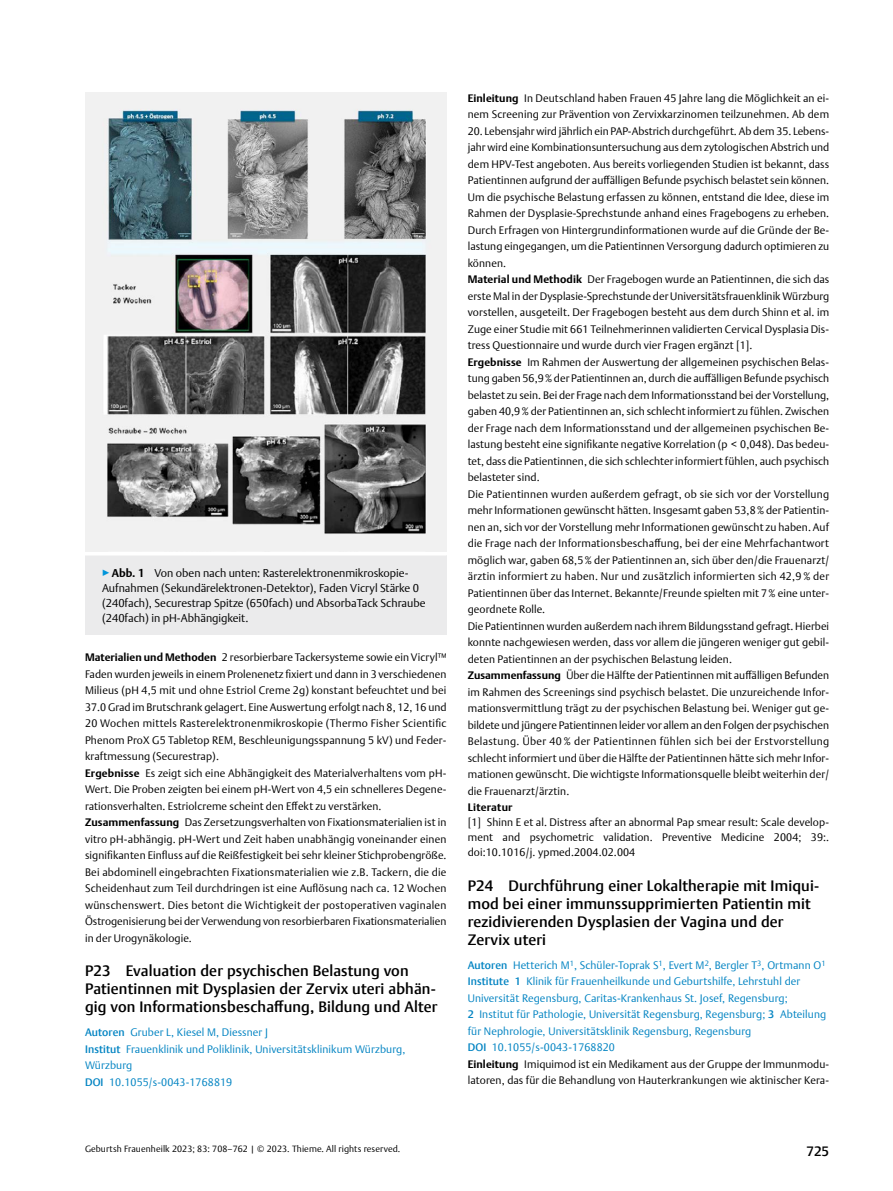
<style>
.page{position:relative;width:893px;height:1191px;background:#fff}
.page>*{position:absolute;margin:0;border:0;box-sizing:border-box;transform-origin:0 0}
.t1{font:500 15px/18px "Thieme Argo 2011";letter-spacing:.01em;color:#000}
.t2{font:500 13.5px "Thieme Argo 2011";color:#000}
.t3{font:300 11.25px/15px "Thieme Argo 2011";color:#000}
.t4{font:300 10.8px/16.5px "Thieme Argo 2011";letter-spacing:.01em;color:#000}
.t5{font:300 10.8px/16.5px "Thieme Argo 2011";letter-spacing:.01em;color:#0083c2}
.t6{font:700 10.8px "Thieme Argo 2011";letter-spacing:.02em;color:#000}
.t7{font:300 9px "Thieme Argo 2011";letter-spacing:.01em;color:#000}
.s1{color:#0095da}
.s2{font-weight:700}
.s3{font-weight:500}
.s4{font-weight:700;color:#000}
.s5{color:#000}
</style>
<div class="page">
<div style="left:85px;top:555px;width:361px;height:79px;background:#ebebec"></div>
<img style="left:85px;top:93px;width:361px;height:458px">
<p class="t3" style="left:102px;top:565px;width:325px"><span class="s1">▶</span><span class="s2">Abb. 1</span> Von oben nach unten: Rasterelektronenmikroskopie-Aufnahmen (Sekundärelektronen-Detektor), Faden Vicryl Stärke 0 (240fach), Securestrap Spitze (650fach) und AbsorbaTack Schraube (240fach) in pH-Abhängigkeit.</p>
<p class="t4" style="left:85px;top:649px;width:363px"><span class="s2">Materialien und Methoden</span> 2 resorbierbare Tackersysteme sowie ein Vicryl™ Faden wurden jeweils in einem Prolenenetz fixiert und dann in 3 verschiedenen Milieus (pH 4,5 mit und ohne Estriol Creme 2g) konstant befeuchtet und bei 37.0 Grad im Brutschrank gelagert. Eine Auswertung erfolgt nach 8, 12, 16 und 20 Wochen mittels Rasterelektronenmikroskopie (Thermo Fisher Scientific Phenom ProX G5 Tabletop REM, Beschleunigungsspannung 5 kV) und Feder&shy;kraftmessung (Securestrap).<br><span class="s2">Ergebnisse</span> Es zeigt sich eine Abhängigkeit des Materialverhaltens vom pH-Wert. Die Proben zeigten bei einem pH-Wert von 4,5 ein schnelleres Degene&shy;rationsverhalten. Estriolcreme scheint den Effekt zu verstärken.<br><span class="s2">Zusammenfassung</span> Das Zersetzungsverhalten von Fixationsmaterialien ist in vitro pH-abhängig. pH-Wert und Zeit haben unabhängig voneinander einen signifikanten Einfluss auf die Reißfestigkeit bei sehr kleiner Stichprobengröße.<br>Bei abdominell eingebrachten Fixationsmaterialien wie z.B. Tackern, die die Scheidenhaut zum Teil durchdringen ist eine Auflösung nach ca. 12 Wochen wünschenswert. Dies betont die Wichtigkeit der postoperativen vaginalen Östrogenisierung bei der Verwendung von resorbierbaren Fixationsmaterialien in der Urogynäkologie.</p>
<h1 class="t1" style="left:85px;top:961px;width:354px">P23 Evaluation der psychischen Belastung von<br>Patientinnen mit Dysplasien der Zervix uteri abhän&shy;gig von Informationsbeschaffung, Bildung und Alter</h1>
<p class="t5" style="left:85px;top:1024px;width:322px"><span class="s3">Autoren</span> Gruber L, Kiesel M, Diessner J<br><span class="s3">Institut</span> Frauenklinik und Poliklinik, Universitätsklinikum Würzburg, Würzburg<br><span class="s3">DOI</span> 10.1055/s-0043-1768819</p>
<p class="t4" style="left:468px;top:89px;width:363px"><span class="s2">Einleitung</span> In Deutschland haben Frauen 45 Jahre lang die Möglichkeit an ei&shy;nem Screening zur Prävention von Zervixkarzinomen teilzunehmen. Ab dem</p>
<p class="t4" style="left:468px;top:122px;width:363px">20. Lebensjahr wird jährlich ein PAP-Abstrich durchgeführt. Ab dem 35. Lebens&shy;jahr wird eine Kombinationsuntersuchung aus dem zytologischen Abstrich und dem HPV-Test angeboten. Aus bereits vorliegenden Studien ist bekannt, dass Patientinnen aufgrund der auffälligen Befunde psychisch belastet sein können.<br>Um die psychische Belastung erfassen zu können, entstand die Idee, diese im Rahmen der Dysplasie-Sprechstunde anhand eines Fragebogens zu erheben.<br>Durch Erfragen von Hintergrundinformationen wurde auf die Gründe der Be&shy;lastung eingegangen, um die Patientinnen Versorgung dadurch optimieren zu können.<br><span class="s2">Material und Methodik</span> Der Fragebogen wurde an Patientinnen, die sich das erste Mal in der Dysplasie-Sprechstunde der Universitätsfrauenklinik Würzburg vorstellen, ausgeteilt. Der Fragebogen besteht aus dem durch Shinn et al. im Zuge einer Studie mit 661 Teilnehmerinnen validierten Cervical Dysplasia Dis&shy;tress Questionnaire und wurde durch vier Fragen ergänzt [1].<br><span class="s2">Ergebnisse</span> Im Rahmen der Auswertung der allgemeinen psychischen Belas&shy;tung gaben 56,9% der Patientinnen an, durch die auffälligen Befunde psychisch belastet zu sein. Bei der Frage nach dem Informationsstand bei der Vorstellung, gaben 40,9% der Patientinnen an, sich schlecht informiert zu fühlen. Zwischen der Frage nach dem Informationsstand und der allgemeinen psychischen Be&shy;lastung besteht eine signifikante negative Korrelation (p &lt; 0,048). Das bedeu&shy;tet, dass die Patientinnen, die sich schlechter informiert fühlen, auch psychisch belasteter sind.<br>Die Patientinnen wurden außerdem gefragt, ob sie sich vor der Vorstellung mehr Informationen gewünscht hätten. Insgesamt gaben 53,8% der Patientin&shy;nen an, sich vor der Vorstellung mehr Informationen gewünscht zu haben. Auf die Frage nach der Informationsbeschaffung, bei der eine Mehrfachantwort möglich war, gaben 68,5% der Patientinnen an, sich über den/die Frauenarzt/ ärztin informiert zu haben. Nur und zusätzlich informierten sich 42,9 % der Patientinnen über das Internet. Bekannte/Freunde spielten mit 7% eine unter&shy;geordnete Rolle.<br>Die Patientinnen wurden außerdem nach ihrem Bildungsstand gefragt. Hierbei konnte nachgewiesen werden, dass vor allem die jüngeren weniger gut gebil&shy;deten Patientinnen an der psychischen Belastung leiden.<br><span class="s2">Zusammenfassung</span> Über die Hälfte der Patientinnen mit auffälligen Befunden im Rahmen des Screenings sind psychisch belastet. Die unzureichende Infor&shy;mationsvermittlung trägt zu der psychischen Belastung bei. Weniger gut ge&shy;bildete und jüngere Patientinnen leider vor allem an den Folgen der psychischen Belastung. Über 40 % der Patientinnen fühlen sich bei der Erstvorstellung schlecht informiert und über die Hälfte der Patientinnen hätte sich mehr Infor&shy;mationen gewünscht. Die wichtigste Informationsquelle bleibt weiterhin der/ die Frauenarzt/ärztin.</p>
<p class="t6" style="left:468px;top:800px;width:46px">Literatur</p>
<p class="t4" style="left:468px;top:814px;width:363px;line-height:15px;text-align:justify">[1] Shinn E et al. Distress after an abnormal Pap smear result: Scale develop&shy;ment and psychometric validation. Preventive Medicine 2004; 39:. doi:10.1016/j. ypmed.2004.02.004</p>
<h1 class="t1" style="left:468px;top:876px;width:353px">P24 Durchführung einer Lokaltherapie mit Imiqui&shy;mod bei einer immunssupprimierten Patientin mit rezidivierenden Dysplasien der Vagina und der Zervix uteri</h1>
<p class="t5" style="left:468px;top:956px;width:363px"><span class="s3">Autoren</span> Hetterich M<sup>1</sup>, Schüler-Toprak S<sup>1</sup>, Evert M<sup>2</sup>, Bergler T<sup>3</sup>, Ortmann O<sup>1<br></sup><span class="s3">Institute 1</span> Klinik für Frauenheilkunde und Geburtshilfe, Lehrstuhl der Universität Regensburg, Caritas-Krankenhaus St. Josef, Regensburg;<br><span class="s3">2</span> Institut für Pathologie, Universität Regensburg, Regensburg; <span class="s3">3</span> Abteilung für Nephrologie, Universitätsklinik Regensburg, Regensburg<br><span class="s3">DOI</span> 10.1055/s-0043-1768820<br><span class="s4">Einleitung</span> <span class="s5">Imiquimod ist ein Medikament aus der Gruppe der Immunmodu&shy;latoren, das für die Behandlung von Hauterkrankungen wie aktinischer Kera-</span></p>
<p class="t7" style="left:85px;top:1143px;width:317px">Geburtsh Frauenheilk 2023; 83: 708–762 | © 2023. Thieme. All rights reserved.</p>
<p class="t2" style="left:806px;top:1142px;width:24px">725</p>
</div>
